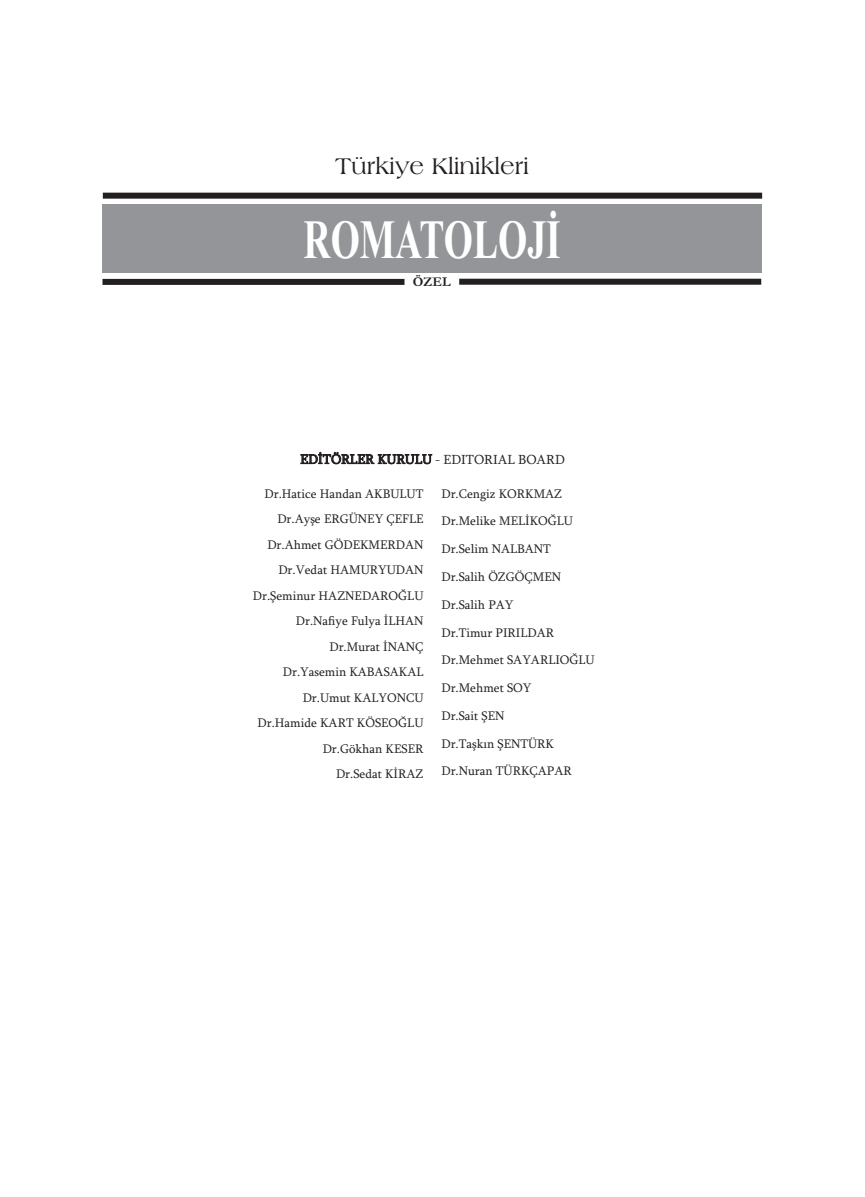
<style>
.page{position:relative;width:865px;height:1197px;background:#fff}
.page>*{position:absolute;margin:0;border:0;box-sizing:border-box;transform-origin:0 0}
.t1{font:700 55.35px "Times New Roman";color:#fff;scale:.68 1}
.t2{font:24px "Americana BT Roman";color:#231f20}
.t3{font:13.5px "Sylfaen";color:#231f20}
.t4{font:700 13.5px "Garamond";color:#231f20}
.t5{font:12.75px/25.5px "Sylfaen";color:#231f20;text-align:right}
</style>
<div class="page">
<div style="left:102px;top:204px;width:660px;height:68px;background:#939598"></div>
<div style="left:103px;top:193px;width:659px;height:6px;background:#231f20"></div>
<div style="left:102px;top:279px;width:302px;height:6px;background:#231f20"></div>
<div style="left:459px;top:279px;width:302px;height:6px;background:#231f20"></div>
<h2 class="t2" style="left:335px;top:152px;width:195px">Türkiye Klinikleri</h2>
<h1 class="t1" style="left:304px;top:207px;width:379px">ROMATOLOJİ</h1>
<p class="t4" style="left:413px;top:274px;width:39px">ÖZEL</p>
<p class="t3" style="left:300px;top:451px;width:266px">EDİTÖRLER KURULU - EDITORIAL BOARD</p>
<p class="t5" style="left:253px;top:480px;width:172px">Dr.Hatice Handan AKBULUT<br>Dr.Ayşe ERGÜNEY ÇEFLE<br>Dr.Ahmet GÖDEKMERDAN<br>Dr.Vedat HAMURYUDAN<br>Dr.Şeminur HAZNEDAROĞLU<br>Dr.Nafiye Fulya İLHAN<br>Dr.Murat İNANÇ<br>Dr.Yasemin KABASAKAL<br>Dr.Umut KALYONCU<br>Dr.Hamide KART KÖSEOĞLU<br>Dr.Gökhan KESER<br>Dr.Sedat KİRAZ</p>
<p class="t5" style="left:441px;top:479px;width:155px;line-height:27.8px;text-align:left">Dr.Cengiz KORKMAZ<br>Dr.Melike MELİKOĞLU<br>Dr.Selim NALBANT<br>Dr.Salih ÖZGÖÇMEN<br>Dr.Salih PAY<br>Dr.Timur PIRILDAR<br>Dr.Mehmet SAYARLIOĞLU<br>Dr.Mehmet SOY<br>Dr.Sait ŞEN<br>Dr.Taşkın ŞENTÜRK<br>Dr.Nuran TÜRKÇAPAR</p>
</div>
